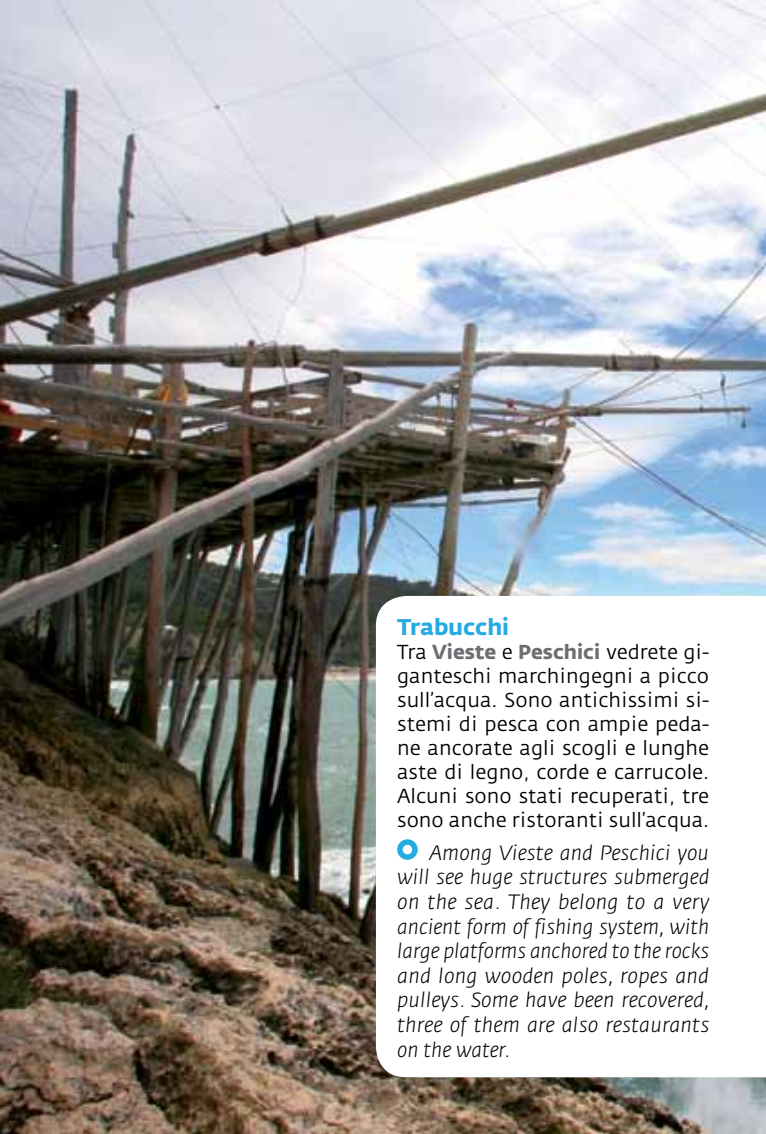
<style>
.page{position:relative;width:766px;height:1134px;background:#fff}
.page>*{position:absolute;margin:0;border:0;box-sizing:border-box;transform-origin:0 0}
.t1{font:700 22.5px "Fedra Sans";color:#24abe2}
.t2{font:italic 300 20.5px/24.5px "Fedra Sans";letter-spacing:.005em;color:#000;text-align:justify}
.t3{font:20px/24px "Fedra Sans";color:#000;text-align:justify}
.s1{font-weight:700;color:#6d6e71}
</style>
<div class="page">
<img style="left:0;top:0;width:765px;height:1134px">
<svg style="left:376px;top:596px;width:389px;height:481px"></svg>
<svg style="left:397px;top:839px;width:20px;height:21px"></svg>
<p class="t1" style="left:397px;top:613px;width:113px">Trabucchi</p>
<p class="t3" style="left:397px;top:640px;width:313px">Tra <span class="s1">Vieste</span> e <span class="s1">Peschici</span> vedrete gi&shy;ganteschi marchingegni a picco sull’acqua. Sono antichissimi si&shy;stemi di pesca con ampie peda&shy;ne ancorate agli scogli e lunghe aste di legno, corde e carrucole.<br>Alcuni sono stati recuperati, tre sono anche ristoranti sull’acqua.</p>
<p class="t2" style="left:397px;top:841px;width:314px;text-indent:32px">Among Vieste and Peschici you will see huge structures submerged on the sea. They belong to a very ancient form of fishing system, with large platforms anchored to the rocks and long wooden poles, ropes and pulleys. Some have been recovered, three of them are also restaurants on the water.</p>
</div>
